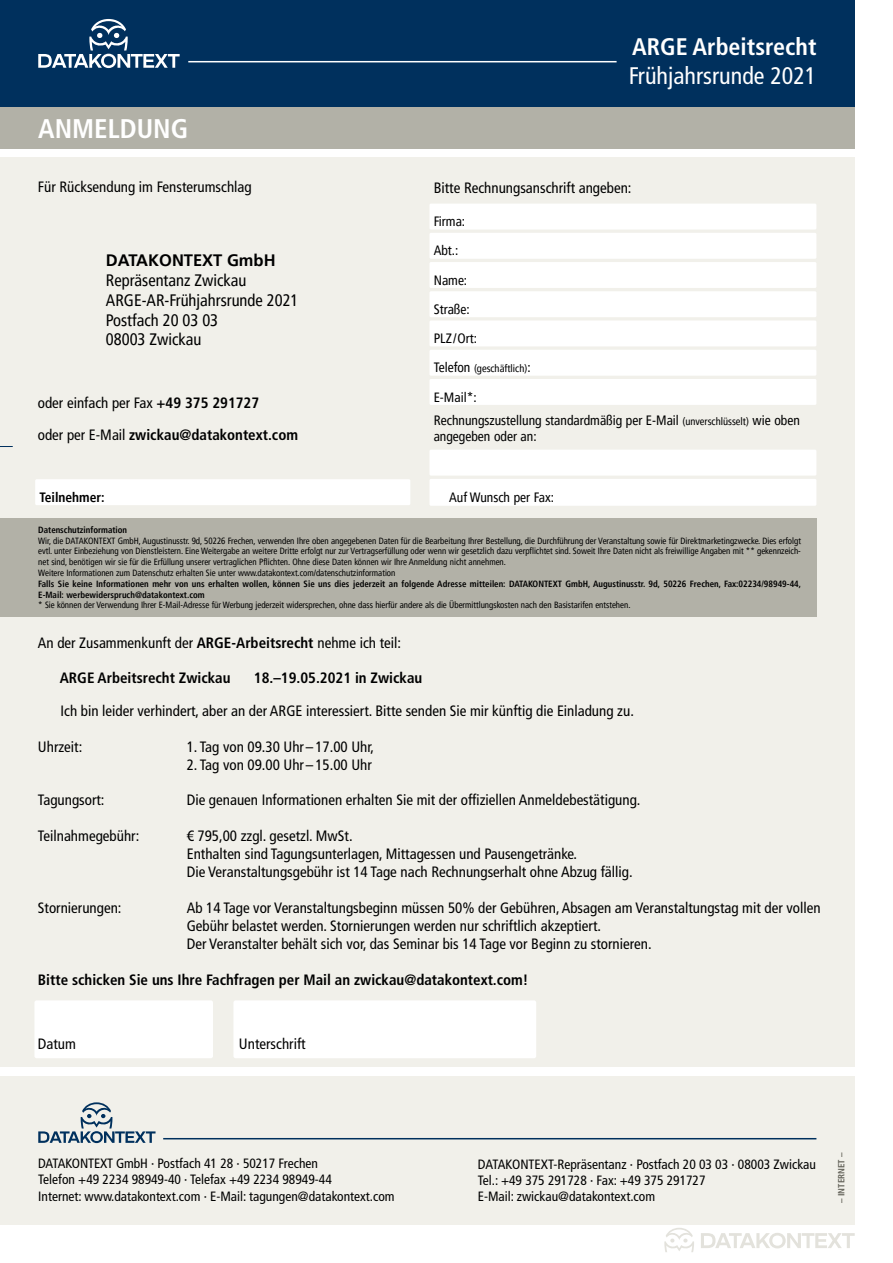
<style>
.page{position:relative;width:893px;height:1263px;background:#fff}
.page>*{position:absolute;margin:0;border:0;box-sizing:border-box;transform-origin:0 0}
.t1{font:700 condensed 27px "Frutiger LT Std";color:#fff}
.t2{font:condensed 24px "Frutiger LT Std";color:#fff}
.t3{font:700 condensed 24px "Frutiger LT Std";color:#fff}
.t4{font:condensed 16.5px/19.8px "Frutiger LT Pro";color:#000}
.t5{font:700 16.5px "Frutiger LT Pro";color:#000}
.t6{font:condensed 15px/18px "Frutiger LT Std";color:#000}
.t7{font:700 condensed 15px/31.5px "Frutiger LT Std";color:#000}
.t8{font:condensed 13.5px/16.2px "Frutiger LT Std";color:#000}
.t9{font:condensed 13.5px/29.2px "Frutiger LT Pro";color:#000}
.t10{font:700 condensed 13.5px "Frutiger LT Pro";color:#000}
.t11{font:condensed 10.5px "Frutiger LT Pro";color:#000}
.t12{font:condensed 9px/10.8px "Frutiger LT Pro";color:#000}
.t13{font:700 condensed 9px/10.8px "Frutiger LT Pro";color:#000}
.t14{font:700 condensed 9px "Frutiger LT Std";color:#636259}
.s1{font-weight:400}
.s2{font-size:13.5px}
.s3{font-size:10.5px}
.s4{font-weight:700}
</style>
<div class="page">
<div style="left:0;top:0;width:855px;height:107px;background:#00305d"></div>
<div style="left:0;top:107px;width:855px;height:42px;background:#b2b1a7"></div>
<div style="left:0;top:157px;width:855px;height:1068px;background:#f1f0ea"></div>
<svg style="left:38px;top:19px;width:142px;height:49px"></svg>
<div style="left:34px;top:1000px;width:179px;height:58px;background:#fff;border-radius:2px"></div>
<div style="left:233px;top:1000px;width:303px;height:58px;background:#fff;border-radius:2px"></div>
<div style="left:0;top:518px;width:816px;height:99px;background:#b2b1a7"></div>
<hr style="left:188px;top:61px;width:429px;height:1px;background:#fff">
<div style="left:0;top:1067px;width:893px;height:9px;background:#fff"></div>
<hr style="left:163px;top:1138px;width:653px;height:1px;background:#00305d">
<div style="left:429px;top:204px;width:387px;height:26px;background:#fff;border-radius:2px"></div>
<div style="left:429px;top:233px;width:387px;height:26px;background:#fff;border-radius:2px"></div>
<div style="left:429px;top:262px;width:387px;height:26px;background:#fff;border-radius:2px"></div>
<div style="left:429px;top:291px;width:387px;height:26px;background:#fff;border-radius:2px"></div>
<div style="left:429px;top:320px;width:387px;height:26px;background:#fff;border-radius:2px"></div>
<div style="left:429px;top:350px;width:387px;height:26px;background:#fff;border-radius:2px"></div>
<div style="left:429px;top:379px;width:387px;height:26px;background:#fff;border-radius:2px"></div>
<div style="left:429px;top:450px;width:387px;height:26px;background:#fff;border-radius:2px"></div>
<div style="left:429px;top:479px;width:387px;height:27px;background:#fff;border-radius:2px"></div>
<div style="left:35px;top:479px;width:375px;height:26px;background:#fff;border-radius:2px"></div>
<svg style="left:38px;top:1102px;width:118px;height:41px"></svg>
<svg style="left:0;top:446px;width:13px;height:1px"></svg>
<svg style="left:664px;top:1228px;width:30px;height:24px"></svg>
<svg style="left:701px;top:1233px;width:154px;height:15px"></svg>
<h1 class="t1" style="left:38px;top:113px;width:151px">ANMELDUNG</h1>
<p class="t6" style="left:38px;top:178px;width:215px">Für Rücksendung im Fensterumschlag</p>
<p class="t5" style="left:106px;top:251px;width:171px">DATAKONTEXT GmbH</p>
<p class="t4" style="left:106px;top:270px;width:194px">Repräsentanz Zwickau<br>ARGE-AR-Frühjahrsrunde 2021<br>Postfach 20 03 03<br>08003 Zwickau</p>
<p class="t7" style="left:38px;top:387px;width:262px"><span class="s1">oder einfach per Fax</span> +49 375 291727<br><span class="s1">oder per E-Mail</span> zwickau@datakontext.com</p>
<h2 class="t3" style="left:632px;top:32px;width:186px">ARGE Arbeitsrecht</h2>
<h2 class="t2" style="left:629px;top:61px;width:189px">Frühjahrsrunde 2021</h2>
<p class="t6" style="left:434px;top:179px;width:199px">Bitte Rechnungsanschrift angeben:</p>
<p class="t9" style="left:434px;top:207px;width:45px">Firma:<br>Abt.:<br>Name:<br>Straße:<br>PLZ/Ort:</p>
<p class="t11" style="left:434px;top:363px;width:98px"><span class="s2">Telefon</span> (geschäftlich)<span class="s2">:</span></p>
<p class="t8" style="left:434px;top:389px;width:44px">E-Mail*:</p>
<p class="t9" style="left:434px;top:412px;width:368px;line-height:16.5px">Rechnungszustellung standardmäßig per E-Mail <span class="s3">(unverschlüsselt)</span> wie oben angegeben oder an:</p>
<p class="t10" style="left:39px;top:489px;width:67px">Teilnehmer:</p>
<p class="t9" style="left:449px;top:483px;width:107px">Auf Wunsch per Fax:</p>
<p class="t13" style="left:38px;top:524px;width:90px">Datenschutzinformation</p>
<p class="t12" style="left:38px;top:535px;width:764px">Wir, die DATAKONTEXT GmbH, Augustinusstr. 9d, 50226 Frechen, verwenden Ihre oben angegebenen Daten für die Bearbeitung Ihrer Bestellung, die Durchführung der Veranstaltung sowie für Direktmarketingzwecke. Dies erfolgt evtl. unter Einbeziehung von Dienstleistern. Eine Weitergabe an weitere Dritte erfolgt nur zur Vertragserfüllung oder wenn wir gesetzlich dazu verpflichtet sind. Soweit Ihre Daten nicht als freiwillige Angaben mit ** gekennzeich&shy;net sind, benötigen wir sie für die Erfüllung unserer vertraglichen Pflichten. Ohne diese Daten können wir Ihre Anmeldung nicht annehmen.<br>Weitere Informationen zum Datenschutz erhalten Sie unter www.datakontext.com/datenschutzinformation</p>
<p class="t13" style="left:38px;top:578px;width:764px">Falls Sie keine Informationen mehr von uns erhalten wollen, können Sie uns dies jederzeit an folgende Adresse mitteilen: DATAKONTEXT GmbH, Augustinusstr. 9d, 50226 Frechen, Fax:02234/98949-44,<br>E-Mail: werbewiderspruch@datakontext.com</p>
<p class="t12" style="left:38px;top:600px;width:594px">* Sie können der Verwendung Ihrer E-Mail-Adresse für Werbung jederzeit widersprechen, ohne dass hierfür andere als die Übermittlungskosten nach den Basistarifen entstehen.</p>
<p class="t6" style="left:38px;top:633px;width:365px">An der Zusammenkunft der <span class="s4">ARGE-Arbeitsrecht</span> nehme ich teil:</p>
<p class="t7" style="left:60px;top:662px;width:172px">ARGE Arbeitsrecht Zwickau</p>
<p class="t7" style="left:254px;top:662px;width:170px">18.–19.05.2021 in Zwickau</p>
<p class="t6" style="left:61px;top:702px;width:575px">Ich bin leider verhindert, aber an der ARGE interessiert. Bitte senden Sie mir künftig die Einladung zu.</p>
<p class="t6" style="left:38px;top:738px;width:46px">Uhrzeit:</p>
<p class="t6" style="left:187px;top:738px;width:189px">1. Tag von 09.30 Uhr –17.00 Uhr,</p>
<p class="t6" style="left:187px;top:756px;width:187px">2. Tag von 09.00 Uhr – 15.00 Uhr</p>
<p class="t6" style="left:38px;top:790px;width:68px">Tagungsort:</p>
<p class="t6" style="left:187px;top:790px;width:455px">Die genauen Informationen erhalten Sie mit der offiziellen Anmeldebestätigung.</p>
<p class="t6" style="left:38px;top:826px;width:103px">Teilnahmegebühr:</p>
<p class="t6" style="left:187px;top:826px;width:447px">€ 795,00 zzgl. gesetzl. MwSt.<br>Enthalten sind Tagungsunterlagen, Mittagessen und Pausengetränke.<br>Die Veranstaltungsgebühr ist 14 Tage nach Rechnungserhalt ohne Abzug fällig.</p>
<p class="t6" style="left:38px;top:898px;width:85px">Stornierungen:</p>
<p class="t6" style="left:187px;top:898px;width:635px">Ab 14 Tage vor Veranstaltungsbeginn müssen 50% der Gebühren, Absagen am Veranstaltungstag mit der vollen<br>Gebühr belastet werden. Stornierungen werden nur schriftlich akzeptiert.<br>Der Veranstalter behält sich vor, das Seminar bis 14 Tage vor Beginn zu stornieren.</p>
<p class="t7" style="left:38px;top:964px;width:492px">Bitte schicken Sie uns Ihre Fachfragen per Mail an zwickau@datakontext.com!</p>
<p class="t6" style="left:38px;top:1035px;width:40px">Datum</p>
<p class="t6" style="left:239px;top:1035px;width:68px">Unterschrift</p>
<p class="t8" style="left:38px;top:1155px;width:358px">DATAKONTEXT GmbH · Postfach 41 28 · 50217 Frechen<br>Telefon +49 2234 98949-40 · Telefax +49 2234 98949-44<br>Internet: www.datakontext.com · E-Mail: tagungen@datakontext.com</p>
<p class="t8" style="left:478px;top:1156px;width:340px">DATAKONTEXT-Repräsentanz · Postfach 20 03 03 · 08003 Zwickau<br>Tel.: +49 375 291728 · Fax: +49 375 291727<br>E-Mail: zwickau@datakontext.com</p>
<p class="t14" style="left:836px;top:1203px;width:52px;rotate:-90deg">– INTERNET –</p>
</div>
